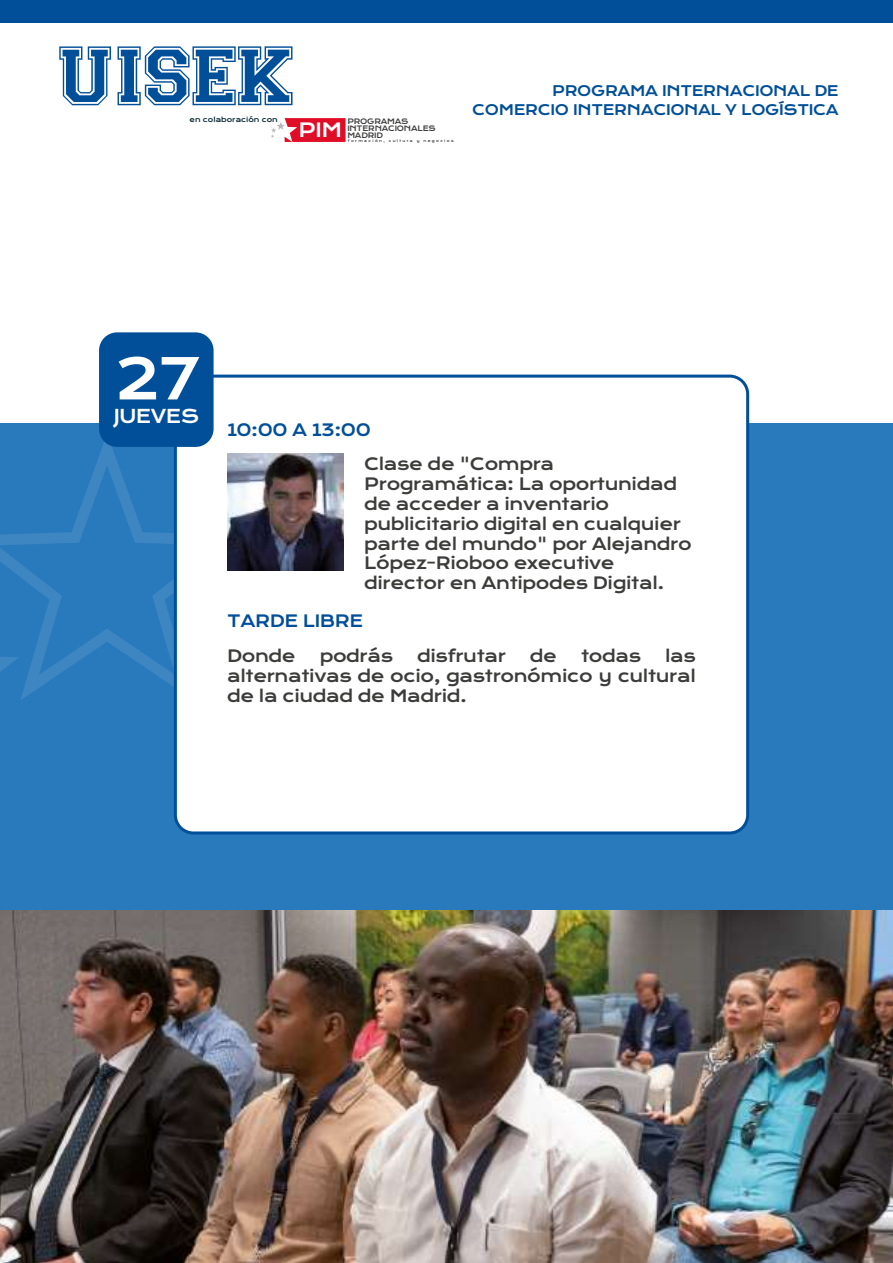
<style>
.page{position:relative;width:893px;height:1263px;background:#fff}
.page>*{position:absolute;margin:0;border:0;box-sizing:border-box;transform-origin:0 0}
.t1{font:55.5px "Krona One";color:#fff}
.t2{font:19.05px "Krona One";color:#fff}
.t3{font:18.6px "Krona One";letter-spacing:-.025em;color:#fff}
.t4{font:16.5px/19.8px "Krona One";letter-spacing:-.025em;color:#3c3c3b}
.t5{font:16.5px "Krona One";letter-spacing:-.025em;color:#014e99}
.t6{font:14.25px/18.6px "Krona One";letter-spacing:-.025em;color:#014e99;text-align:right}
.t7{font:7.2px/7.1px "Krona One";letter-spacing:-.025em;color:#3c3c3b}
.t8{font:6.75px "Krona One";color:#072837}
.t9{font:3.45px "Krona One";letter-spacing:.4em;color:#3c3c3b}
</style>
<div class="page">
<img style="left:0;top:910px;width:893px;height:353px">
<div style="left:0;top:423px;width:893px;height:487px;background:#297abd"></div>
<svg style="left:0;top:442px;width:174px;height:258px"></svg>
<svg style="left:0;top:657px;width:19px;height:15px"></svg>
<div style="left:174px;top:375px;width:575px;height:459px;background:#fff"></div>
<div style="left:99px;top:332px;width:115px;height:115px;background:#014e99;border-radius:18px"></div>
<img style="left:227px;top:454px;width:117px;height:116px">
<div style="left:0;top:0;width:893px;height:22px;background:#014e99"></div>
<svg style="left:59px;top:46px;width:52px;height:59px"></svg>
<svg style="left:118px;top:46px;width:175px;height:59px"></svg>
<svg style="left:271px;top:118px;width:75px;height:24px"></svg>
<p class="t8" style="left:190px;top:115px;width:90px">en colaboración con</p>
<p class="t2" style="left:299px;top:119px;width:45px">PIM</p>
<p class="t7" style="left:347px;top:117px;width:90px">PROGRAMAS<br>INTERNACIONALES<br>MADRID</p>
<p class="t9" style="left:348px;top:138px;width:107px">formación, cultura y negocios</p>
<p class="t6" style="left:472px;top:81px;width:368px">PROGRAMA INTERNACIONAL DE<br>COMERCIO INTERNACIONAL Y LOGÍSTICA</p>
<h1 class="t1" style="left:114px;top:344px;width:88px">27</h1>
<p class="t3" style="left:114px;top:404px;width:87px">JUEVES</p>
<p class="t5" style="left:227px;top:419px;width:145px">10:00 A 13:00</p>
<p class="t4" style="left:364px;top:454px;width:329px">Clase de "Compra<br>Programática: La oportunidad de acceder a inventario publicitario digital en cualquier parte del mundo" por Alejandro<br>López-Rioboo executive director en Antipodes Digital.</p>
<p class="t5" style="left:227px;top:611px;width:137px">TARDE LIBRE</p>
<p class="t4" style="left:227px;top:646px;width:70px">Donde</p>
<p class="t4" style="left:320px;top:646px;width:75px">podrás</p>
<p class="t4" style="left:417px;top:646px;width:90px">disfrutar</p>
<p class="t4" style="left:530px;top:646px;width:29px">de</p>
<p class="t4" style="left:581px;top:646px;width:62px">todas</p>
<p class="t4" style="left:227px;top:646px;width:470px;text-align:justify;text-indent:438px">las alternativas de ocio, gastronómico y cultural de la ciudad de Madrid.</p>
</div>
